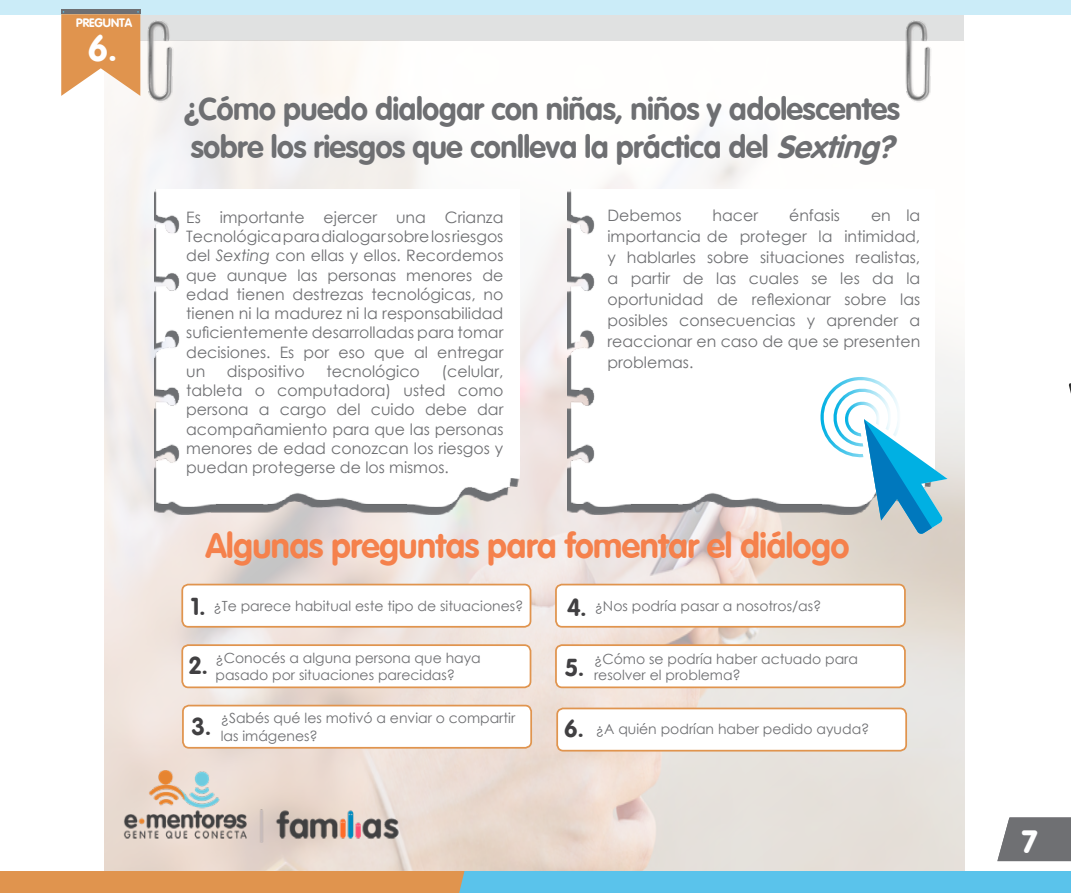
<style>
.page{position:relative;width:1071px;height:893px;background:#fff}
.page>*{position:absolute;margin:0;border:0;box-sizing:border-box;transform-origin:0 0}
.t1{font:700 36.75px "Vag Rounded";color:#fff}
.t2{font:700 35px "Vag Rounded";color:#f5814c}
.t3{font:700 31.5px/37.8px "Vag Rounded";color:#6e6f72}
.t4{font:900 31.5px "VAG Rounded";color:#fff}
.t5{font:700 24.5px "Vag Rounded";color:#414042}
.t6{font:15.75px/19.2px "Century Gothic";color:#6e6f72;text-align:justify}
.t7{font:14px/17.5px "Century Gothic";color:#6e6f72}
.t8{font:700 12.25px "Vag Rounded";color:#fff}
.s1{font-family:"VAG Rounded";font-style:italic}
.s2{font-style:italic}
.s3{font-family:"Vag Rounded";font-weight:700;font-size:24.5px;color:#414042}
</style>
<div class="page">
<div style="left:459px;top:871px;width:612px;height:22px;background:#5ac3eb"></div>
<img style="left:568px;top:182px;width:373px;height:332px">
<img style="left:561px;top:189px;width:373px;height:318px">
<img style="left:154px;top:182px;width:374px;height:332px">
<div style="left:105px;top:15px;width:859px;height:25px;background:#e0e1e1"></div>
<div style="left:181px;top:584px;width:350px;height:44px;border:2px solid #e0944e;border-radius:6px"></div>
<svg style="left:997px;top:817px;width:74px;height:44px;background:#7b7c7f"></svg>
<div style="left:0;top:0;width:1071px;height:15px;background:#cbecf8"></div>
<div style="left:61px;top:9px;width:79px;height:5px;background:#6e6f72"></div>
<svg style="left:61px;top:11px;width:79px;height:85px"></svg>
<img style="left:896px;top:20px;width:48px;height:83px">
<img style="left:138px;top:20px;width:48px;height:91px">
<img style="left:146px;top:189px;width:373px;height:318px">
<div style="left:555px;top:584px;width:351px;height:44px;border:2px solid #e0944e;border-radius:6px"></div>
<div style="left:181px;top:644px;width:350px;height:44px;border:2px solid #e0944e;border-radius:6px"></div>
<div style="left:182px;top:705px;width:350px;height:44px;border:2px solid #e0944e;border-radius:6px"></div>
<div style="left:555px;top:644px;width:351px;height:44px;border:2px solid #e0944e;border-radius:6px"></div>
<div style="left:556px;top:708px;width:351px;height:43px;border:2px solid #e0944e;border-radius:6px"></div>
<img style="left:110px;top:763px;width:292px;height:80px">
<svg style="left:1069px;top:383px;width:2px;height:11px"></svg>
<svg style="left:817px;top:373px;width:131px;height:161px"></svg>
<p class="t8" style="left:76px;top:16px;width:57px">PREGUNTA</p>
<h1 class="t1" style="left:88px;top:27px;width:31px">6.</h1>
<h3 class="t3" style="left:184px;top:90px;width:717px">¿Cómo puedo dialogar con niñas, niños y adolescentes sobre los riesgos que conlleva la práctica del <span class="s1">Sexting?</span></h3>
<p class="t6" style="left:186px;top:207px;width:319px">Es importante ejercer una Crianza Tecnológica para dialogar sobre los riesgos del <span class="s2">Sexting</span> con ellas y ellos. Recordemos que aunque las personas menores de edad tienen destrezas tecnológicas, no tienen ni la madurez ni la responsabilidad suficientemente desarrolladas para tomar decisiones. Es por eso que al entregar un</p>
<p class="t6" style="left:227px;top:361px;width:79px">dispositivo</p>
<p class="t6" style="left:326px;top:361px;width:95px">tecnológico</p>
<p class="t6" style="left:186px;top:361px;width:319px;text-indent:255px">(celular, tableta o computadora) usted como persona a cargo del cuido debe dar acompañamiento para que las personas menores de edad conozcan los riesgos y puedan protegerse de los mismos.</p>
<p class="t6" style="left:607px;top:206px;width:76px">Debemos</p>
<p class="t6" style="left:713px;top:206px;width:47px">hacer</p>
<p class="t6" style="left:789px;top:206px;width:52px">énfasis</p>
<p class="t6" style="left:607px;top:205px;width:314px;line-height:21px;text-indent:264px">en la importancia de proteger la intimidad, y hablarles sobre situaciones realistas, a partir de las cuales se les da la oportunidad de reflexionar sobre las posibles consecuencias y aprender a reaccionar en caso de que se presenten problemas.</p>
<h2 class="t2" style="left:206px;top:526px;width:645px">Algunas preguntas para fomentar el diálogo</h2>
<p class="t7" style="left:191px;top:597px;width:334px"><span class="s3">1.</span> ¿Te parece habitual este tipo de situaciones?</p>
<h3 class="t5" style="left:567px;top:593px;width:21px">4.</h3>
<p class="t7" style="left:595px;top:597px;width:228px">¿Nos podría pasar a nosotros/as?</p>
<p class="t7" style="left:594px;top:651px;width:265px;line-height:15.8px">¿Cómo se podría haber actuado para resolver el problema?</p>
<h3 class="t5" style="left:188px;top:652px;width:21px">2.</h3>
<p class="t7" style="left:215px;top:648px;width:267px">¿Conocés a alguna persona que haya pasado por situaciones parecidas?</p>
<p class="t7" style="left:221px;top:709px;width:296px">¿Sabés qué les motivó a enviar o compartir las imágenes?</p>
<h3 class="t5" style="left:565px;top:653px;width:21px">5.</h3>
<h3 class="t5" style="left:191px;top:713px;width:21px">3.</h3>
<p class="t7" style="left:596px;top:720px;width:275px">¿A quién podrían haber pedido ayuda?</p>
<h3 class="t5" style="left:564px;top:714px;width:21px">6.</h3>
<h3 class="t4" style="left:1022px;top:823px;width:17px">7</h3>
</div>
